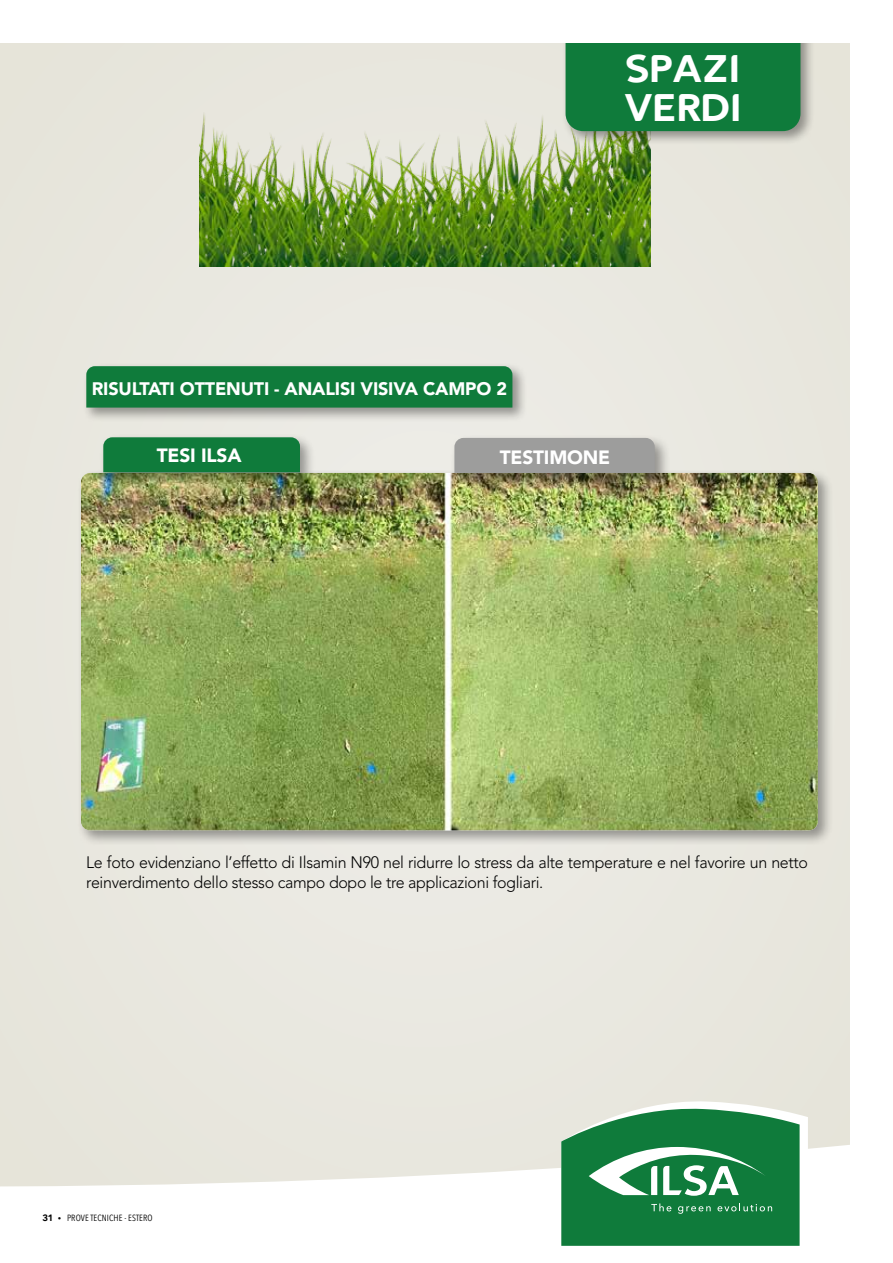
<style>
.page{position:relative;width:893px;height:1263px;background:#fff}
.page>*{position:absolute;margin:0;border:0;box-sizing:border-box;transform-origin:0 0}
.t1{font:37.5px/39px "Ilsanew";color:#fff}
.t2{font:900 19.05px "Avenir LT Std";letter-spacing:-.01em;color:#fff}
.t3{font:900 18px "Avenir LT Std";letter-spacing:-.01em;color:#fff}
.t4{font:300 16.5px/19.8px "Avenir LT Std";letter-spacing:-.02em;color:#000}
.t5{font:9px "Avenir Next Condensed";letter-spacing:.01em;color:#000}
.s1{font-family:"Ilsanew"}
</style>
<div class="page">
<div style="left:0;top:43px;width:850px;height:1143px;background:#e8e7df"></div>
<div style="left:77px;top:469px;width:757px;height:377px;background:#000;opacity:.38"></div>
<img style="left:81px;top:473px;width:737px;height:357px">
<div style="left:99px;top:433px;width:217px;height:55px;background:#000;opacity:.38"></div>
<div style="left:103px;top:437px;width:197px;height:35px;background:#0f7b3b"></div>
<div style="left:450px;top:434px;width:220px;height:55px;background:#000;opacity:.38"></div>
<div style="left:454px;top:438px;width:201px;height:35px;background:#9d9d9c"></div>
<img style="left:200px;top:73px;width:451px;height:194px">
<div style="left:83px;top:362px;width:444px;height:60px;background:#000;opacity:.38"></div>
<div style="left:86px;top:366px;width:426px;height:42px;background:#0f7b3b"></div>
<div style="left:562px;top:0;width:253px;height:146px;background:#000;opacity:.38"></div>
<div style="left:566px;top:43px;width:234px;height:88px;background:#0f7b3b"></div>
<div style="left:0;top:0;width:893px;height:43px;background:#fff"></div>
<svg style="left:561px;top:1098px;width:247px;height:148px;background:#499969"></svg>
<h1 class="t1" style="left:624px;top:49px;width:119px">SPAZI<br>VERDI</h1>
<p class="t3" style="left:92px;top:378px;width:417px">RISULTATI OTTENUTI - ANALISI VISIVA CAMPO 2</p>
<p class="t2" style="left:157px;top:444px;width:86px">TESI ILSA</p>
<p class="t2" style="left:500px;top:446px;width:112px">TESTIMONE</p>
<p class="t4" style="left:86px;top:852px;width:723px">Le foto evidenziano l’effetto di Ilsamin N90 nel ridurre lo stress da alte temperature e nel favorire un netto reinverdimento dello stesso campo dopo le tre applicazioni fogliari.</p>
<p class="t5" style="left:43px;top:1210px;width:112px"><span class="s1">31 •</span> PROVE TECNICHE - ESTERO</p>
</div>
